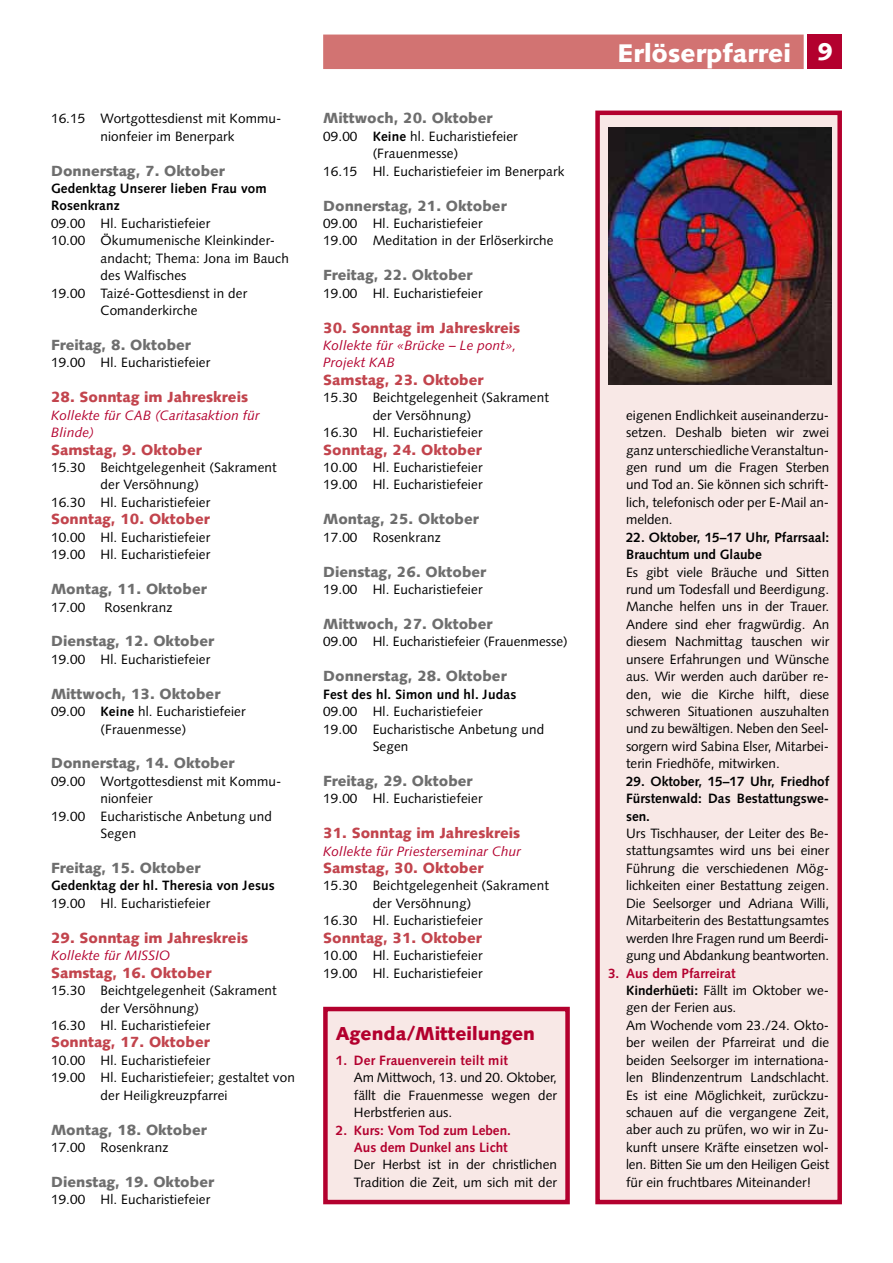
<style>
.page{position:relative;width:893px;height:1263px;background:#fff}
.page>*{position:absolute;margin:0;border:0;box-sizing:border-box;transform-origin:0 0}
.t1{font:900 25.5px "Syntax";color:#fff}
.t2{font:900 18.75px "Syntax";color:#b3002e}
.t3{font:900 14.7px "Syntax";color:#6e6e6e}
.t4{font:900 14.7px "Syntax";color:#c2444d}
.t5{font:13.5px/17.4px "Syntax";letter-spacing:.01em;color:#000}
.t6{font:700 13.5px/17.4px "Syntax";letter-spacing:.005em;color:#000}
.t7{font:italic 13.5px/17.4px "Syntax";letter-spacing:.01em;color:#b3002e}
.t8{font:700 13.5px/17.4px "Syntax";color:#b3002e;text-align:right}
.s1{font-weight:700}
.s2{font-size:24px}
.s3{font-weight:700;color:#b3002e}
</style>
<div class="page">
<div style="left:808px;top:35px;width:34px;height:34px;background:#b3002e"></div>
<div style="left:323px;top:35px;width:481px;height:34px;background:#d27372"></div>
<div style="left:595px;top:111px;width:247px;height:1093px;background:#f8e8e6;border:4px solid #b3002e"></div>
<div style="left:323px;top:1007px;width:247px;height:197px;background:#f8e8e6;border:4px solid #b3002e"></div>
<img style="left:608px;top:128px;width:224px;height:257px">
<p class="t5" style="left:51px;top:110px;width:232px;text-align:center">16.15 Wortgottesdienst mit Kommu&shy;nionfeier im Benerpark</p>
<p class="t3" style="left:51px;top:162px;width:175px">Donnerstag, 7. Oktober</p>
<p class="t6" style="left:51px;top:180px;width:217px">Gedenktag Unserer lieben Frau vom<br>Rosenkranz</p>
<p class="t5" style="left:51px;top:215px;width:161px">09.00 Hl. Eucharistiefeier</p>
<p class="t5" style="left:51px;top:232px;width:225px">10.00 Ökumumenische Kleinkinder-</p>
<p class="t5" style="left:101px;top:249px;width:190px">andacht; Thema: Jona im Bauch</p>
<p class="t5" style="left:101px;top:267px;width:88px">des Walfisches</p>
<p class="t5" style="left:51px;top:284px;width:198px">19.00 Taizé-Gottesdienst in der</p>
<p class="t5" style="left:101px;top:302px;width:98px">Comanderkirche</p>
<p class="t3" style="left:51px;top:336px;width:141px">Freitag, 8. Oktober</p>
<p class="t5" style="left:51px;top:354px;width:161px">19.00 Hl. Eucharistiefeier</p>
<p class="t4" style="left:51px;top:388px;width:199px">28. Sonntag im Jahreskreis</p>
<p class="t7" style="left:51px;top:406px;width:210px">Kollekte für CAB (Caritasaktion für<br>Blinde)</p>
<p class="t4" style="left:51px;top:441px;width:152px">Samstag, 9. Oktober</p>
<p class="t5" style="left:51px;top:459px;width:227px">15.30 Beichtgelegenheit (Sakrament</p>
<p class="t5" style="left:101px;top:476px;width:100px">der Versöhnung)</p>
<p class="t5" style="left:51px;top:494px;width:161px">16.30 Hl. Eucharistiefeier</p>
<p class="t4" style="left:51px;top:510px;width:160px">Sonntag, 10. Oktober</p>
<p class="t5" style="left:51px;top:528px;width:161px">10.00 Hl. Eucharistiefeier<br>19.00 Hl. Eucharistiefeier</p>
<p class="t3" style="left:51px;top:580px;width:157px">Montag, 11. Oktober</p>
<p class="t5" style="left:51px;top:598px;width:36px">17.00</p>
<p class="t5" style="left:104px;top:598px;width:69px">Rosenkranz</p>
<p class="t3" style="left:51px;top:632px;width:165px">Dienstag, 12. Oktober</p>
<p class="t5" style="left:51px;top:650px;width:161px">19.00 Hl. Eucharistiefeier</p>
<p class="t3" style="left:51px;top:685px;width:171px">Mittwoch, 13. Oktober</p>
<p class="t5" style="left:101px;top:703px;width:147px;text-indent:-50px">09.00 <span class="s1">Keine</span> hl. Eucharistiefeier (Frauenmesse)</p>
<p class="t3" style="left:51px;top:755px;width:185px">Donnerstag, 14. Oktober</p>
<p class="t5" style="left:51px;top:772px;width:232px">09.00 Wortgottesdienst mit Kommu-</p>
<p class="t5" style="left:101px;top:790px;width:54px">nionfeier</p>
<p class="t5" style="left:51px;top:807px;width:223px">19.00 Eucharistische Anbetung und</p>
<p class="t5" style="left:101px;top:825px;width:37px">Segen</p>
<p class="t3" style="left:51px;top:859px;width:151px">Freitag, 15. Oktober</p>
<p class="t6" style="left:51px;top:877px;width:225px">Gedenktag der hl. Theresia von Jesus</p>
<p class="t5" style="left:51px;top:894px;width:161px">19.00 Hl. Eucharistiefeier</p>
<p class="t4" style="left:51px;top:929px;width:199px">29. Sonntag im Jahreskreis</p>
<p class="t7" style="left:51px;top:947px;width:121px">Kollekte für MISSIO</p>
<p class="t4" style="left:51px;top:964px;width:162px">Samstag, 16. Oktober</p>
<p class="t5" style="left:51px;top:982px;width:227px">15.30 Beichtgelegenheit (Sakrament</p>
<p class="t5" style="left:101px;top:999px;width:100px">der Versöhnung)</p>
<p class="t5" style="left:51px;top:1016px;width:161px">16.30 Hl. Eucharistiefeier</p>
<p class="t4" style="left:51px;top:1033px;width:160px">Sonntag, 17. Oktober</p>
<p class="t5" style="left:51px;top:1051px;width:161px">10.00 Hl. Eucharistiefeier</p>
<p class="t5" style="left:51px;top:1069px;width:245px">19.00 Hl. Eucharistiefeier; gestaltet von</p>
<p class="t5" style="left:101px;top:1086px;width:129px">der Heiligkreuzpfarrei</p>
<p class="t3" style="left:51px;top:1121px;width:157px">Montag, 18. Oktober</p>
<p class="t5" style="left:51px;top:1139px;width:119px">17.00 Rosenkranz</p>
<p class="t3" style="left:51px;top:1173px;width:165px">Dienstag, 19. Oktober</p>
<p class="t5" style="left:51px;top:1191px;width:161px">19.00 Hl. Eucharistiefeier</p>
<p class="t3" style="left:323px;top:110px;width:171px">Mittwoch, 20. Oktober</p>
<p class="t5" style="left:323px;top:127px;width:196px">09.00 <span class="s1">Keine</span> hl. Eucharistiefeier</p>
<p class="t5" style="left:373px;top:145px;width:87px">(Frauenmesse)</p>
<p class="t5" style="left:323px;top:162px;width:243px">16.15 Hl. Eucharistiefeier im Benerpark</p>
<p class="t3" style="left:323px;top:197px;width:185px">Donnerstag, 21. Oktober</p>
<p class="t5" style="left:323px;top:215px;width:232px">09.00 Hl. Eucharistiefeier<br>19.00 Meditation in der Erlöserkirche</p>
<p class="t3" style="left:323px;top:266px;width:151px">Freitag, 22. Oktober</p>
<p class="t5" style="left:323px;top:284px;width:161px">19.00 Hl. Eucharistiefeier</p>
<p class="t4" style="left:323px;top:319px;width:199px">30. Sonntag im Jahreskreis</p>
<p class="t7" style="left:323px;top:337px;width:195px">Kollekte für «Brücke – Le pont»,<br>Projekt KAB</p>
<p class="t4" style="left:323px;top:371px;width:162px">Samstag, 23. Oktober</p>
<p class="t5" style="left:323px;top:389px;width:227px">15.30 Beichtgelegenheit (Sakrament</p>
<p class="t5" style="left:373px;top:406px;width:100px">der Versöhnung)</p>
<p class="t5" style="left:323px;top:424px;width:161px">16.30 Hl. Eucharistiefeier</p>
<p class="t4" style="left:323px;top:441px;width:160px">Sonntag, 24. Oktober</p>
<p class="t5" style="left:323px;top:459px;width:161px">10.00 Hl. Eucharistiefeier<br>19.00 Hl. Eucharistiefeier</p>
<p class="t3" style="left:323px;top:510px;width:157px">Montag, 25. Oktober</p>
<p class="t5" style="left:323px;top:528px;width:119px">17.00 Rosenkranz</p>
<p class="t3" style="left:323px;top:563px;width:165px">Dienstag, 26. Oktober</p>
<p class="t5" style="left:323px;top:581px;width:161px">19.00 Hl. Eucharistiefeier</p>
<p class="t3" style="left:323px;top:615px;width:171px">Mittwoch, 27. Oktober</p>
<p class="t5" style="left:323px;top:633px;width:246px">09.00 Hl. Eucharistiefeier (Frauenmesse)</p>
<p class="t3" style="left:323px;top:667px;width:185px">Donnerstag, 28. Oktober</p>
<p class="t6" style="left:323px;top:685px;width:195px">Fest des hl. Simon und hl. Judas</p>
<p class="t5" style="left:323px;top:703px;width:161px">09.00 Hl. Eucharistiefeier</p>
<p class="t5" style="left:323px;top:720px;width:223px">19.00 Eucharistische Anbetung und</p>
<p class="t5" style="left:373px;top:738px;width:37px">Segen</p>
<p class="t3" style="left:323px;top:772px;width:151px">Freitag, 29. Oktober</p>
<p class="t5" style="left:323px;top:790px;width:161px">19.00 Hl. Eucharistiefeier</p>
<p class="t4" style="left:323px;top:824px;width:199px">31. Sonntag im Jahreskreis</p>
<p class="t7" style="left:323px;top:842px;width:199px">Kollekte für Priesterseminar Chur</p>
<p class="t4" style="left:323px;top:859px;width:162px">Samstag, 30. Oktober</p>
<p class="t5" style="left:323px;top:877px;width:227px">15.30 Beichtgelegenheit (Sakrament</p>
<p class="t5" style="left:373px;top:894px;width:100px">der Versöhnung)</p>
<p class="t5" style="left:323px;top:912px;width:161px">16.30 Hl. Eucharistiefeier</p>
<p class="t4" style="left:323px;top:929px;width:160px">Sonntag, 31. Oktober</p>
<p class="t5" style="left:323px;top:947px;width:161px">10.00 Hl. Eucharistiefeier<br>19.00 Hl. Eucharistiefeier</p>
<h2 class="t2" style="left:336px;top:1022px;width:201px">Agenda/Mitteilungen</h2>
<p class="t8" style="left:336px;top:1051px;width:174px">1. Der Frauenverein teilt mit</p>
<p class="t5" style="left:354px;top:1069px;width:205px;text-align:justify">Am Mittwoch, 13. und 20. Oktober, fällt die Frauenmesse wegen der Herbstferien aus.</p>
<p class="t8" style="left:336px;top:1121px;width:177px">2. Kurs: Vom Tod zum Leben.<br>Aus dem Dunkel ans Licht</p>
<p class="t5" style="left:354px;top:1156px;width:205px">Der Herbst ist in der christlichen<br>Tradition die Zeit, um sich mit der</p>
<h1 class="t1" style="left:617px;top:38px;width:217px">Erlöserpfarrei <span class="s2">9</span></h1>
<p class="t5" style="left:626px;top:406px;width:205px;text-align:justify">eigenen Endlichkeit auseinanderzu&shy;setzen. Deshalb bieten wir zwei ganz unterschiedliche Veranstaltun&shy;gen rund um die Fragen Sterben und Tod an. Sie können sich schrift&shy;lich, telefonisch oder per E-Mail an&shy;melden.</p>
<p class="t6" style="left:626px;top:528px;width:205px">22. Oktober, 15–17 Uhr, Pfarrsaal:<br>Brauchtum und Glaube</p>
<p class="t5" style="left:626px;top:563px;width:205px;text-align:justify">Es gibt viele Bräuche und Sitten rund um Todesfall und Beerdigung.<br>Manche helfen uns in der Trauer.<br>Andere sind eher fragwürdig. An diesem Nachmittag tauschen wir unsere Erfahrungen und Wünsche aus. Wir werden auch darüber re&shy;den, wie die Kirche hilft, diese schweren Situationen auszuhalten und zu bewältigen. Neben den Seel&shy;sorgern wird Sabina Elser, Mitarbei&shy;terin Friedhöfe, mitwirken.</p>
<p class="t6" style="left:626px;top:772px;width:205px;text-align:justify">29. Oktober, 15–17 Uhr, Friedhof Fürstenwald: Das Bestattungswe&shy;sen.</p>
<p class="t5" style="left:626px;top:825px;width:205px;text-align:justify">Urs Tischhauser, der Leiter des Be&shy;stattungsamtes wird uns bei einer Führung die verschiedenen Mög&shy;lichkeiten einer Bestattung zeigen.<br>Die Seelsorger und Adriana Willi, Mitarbeiterin des Bestattungsamtes werden Ihre Fragen rund um Beerdi&shy;gung und Abdankung beantworten.</p>
<p class="t5" style="left:626px;top:964px;width:205px;text-indent:-18px"><span class="s3">3. Aus dem Pfarreirat<br></span><span class="s1">Kinderhüeti:</span> Fällt im Oktober we&shy;gen der Ferien aus.<br>Am Wochende vom 23./24. Okto&shy;ber weilen der Pfarreirat und die beiden Seelsorger im internationa&shy;len Blindenzentrum Landschlacht.<br>Es ist eine Möglichkeit, zurückzu&shy;schauen auf die vergangene Zeit, aber auch zu prüfen, wo wir in Zu&shy;kunft unsere Kräfte einsetzen wol&shy;len. Bitten Sie um den Heiligen Geist für ein fruchtbares Miteinander!</p>
</div>
